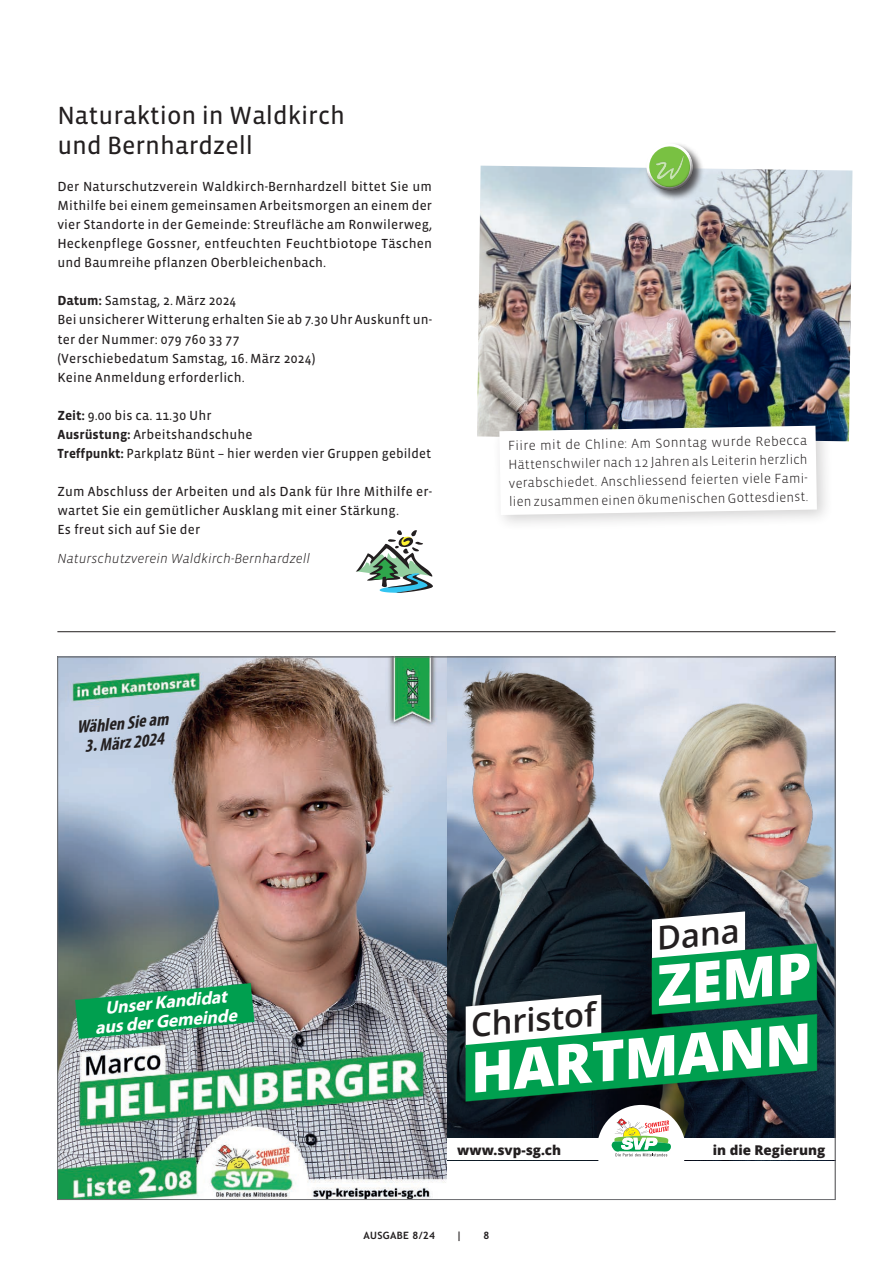
<style>
.page{position:relative;width:893px;height:1263px;background:#fff}
.page>*{position:absolute;margin:0;border:0;box-sizing:border-box;transform-origin:0 0}
.t1{font:800 56.1px "Open Sans";color:#fff}
.t2{font:600 32.7px "Open Sans";color:#231f20}
.t3{font:25.5px/30px "Vista Sans Reg";color:#231f20}
.t4{font:italic 700 18px/19.6px "Myriad Pro";color:#fff;text-align:center}
.t5{font:italic 700 condensed 18px "Myriad Pro";color:#231f20}
.t6{font:13.5px/19px "Vista Sans Reg";letter-spacing:.01em;color:#231f20}
.t7{font:300 13.5px/18.8px "Vista Sans";color:#231f20}
.t8{font:italic 300 13.5px "Vista Sans";color:#231f20}
.t9{font:800 13.5px "Open Sans";color:#231f20}
.t10{font:700 10.2px "Trebuchet MS";letter-spacing:.03em;color:#231f20}
.s1{font-family:"Vista Sans";font-weight:700}
</style>
<div class="page">
<img style="left:59px;top:659px;width:774px;height:539px">
<img style="left:477px;top:166px;width:375px;height:275px">
<svg style="left:356px;top:530px;width:77px;height:63px"></svg>
<div style="left:491px;top:418px;width:343px;height:114px;background:#231f20;opacity:.2"></div>
<svg style="left:499px;top:426px;width:318px;height:89px"></svg>
<div style="left:645px;top:142px;width:59px;height:60px;background:#231f20;opacity:.75"></div>
<svg style="left:644px;top:142px;width:53px;height:51px"></svg>
<hr style="left:57px;top:631px;width:779px;height:1px;background:#231f20">
<h3 class="t3" style="left:57px;top:101px;width:289px">Naturaktion in Waldkirch und Bernhardzell</h3>
<p class="t6" style="left:57px;top:177px;width:376px;text-align:justify">Der Naturschutzverein Waldkirch-Bernhardzell bittet Sie um Mithilfe bei einem gemeinsamen Arbeitsmorgen an einem der vier Standorte in der Gemeinde: Streufläche am Ronwilerweg, Heckenpflege Gossner, entfeuchten Feuchtbiotope Täschen und Baumreihe pflanzen Oberbleichenbach.</p>
<p class="t6" style="left:57px;top:292px;width:376px"><span class="s1">Datum:</span> Samstag, 2. März 2024<br>Bei unsicherer Witterung erhalten Sie ab 7.30 Uhr Auskunft un&shy;ter der Nummer: 079 760 33 77<br>(Verschiebedatum Samstag, 16. März 2024)<br>Keine Anmeldung erforderlich.</p>
<p class="t6" style="left:57px;top:406px;width:375px"><span class="s1">Zeit:</span> 9.00 bis ca. 11.30 Uhr<br><span class="s1">Ausrüstung:</span> Arbeitshandschuhe<br><span class="s1">Treffpunkt:</span> Parkplatz Bünt – hier werden vier Gruppen gebildet</p>
<p class="t6" style="left:57px;top:482px;width:376px">Zum Abschluss der Arbeiten und als Dank für Ihre Mithilfe er&shy;wartet Sie ein gemütlicher Ausklang mit einer Stärkung.<br>Es freut sich auf Sie der</p>
<p class="t8" style="left:57px;top:551px;width:254px">Naturschutzverein Waldkirch-Bernhardzell</p>
<h3 class="t5" style="left:75px;top:716px;width:94px;rotate:-5deg">Wählen Sie am</h3>
<h3 class="t5" style="left:84px;top:735px;width:81px;rotate:-5deg">3. März 2024</h3>
<p class="t7" style="left:508px;top:436px;width:304px;rotate:-1deg">Fiire mit de Chline: Am Sonntag wurde Rebecca Hättenschwiler nach 12 Jahren als Leiterin herzlich verabschiedet. Anschliessend feierten viele Fami&shy;lien zusammen einen ökumenischen Gottesdienst.</p>
<h3 class="t4" style="left:92px;top:998px;width:144px;rotate:-5deg">Unser Kandidat aus der Gemeinde</h3>
<h2 class="t2" style="left:654px;top:915px;width:84px;rotate:-5deg">Dana</h2>
<h1 class="t1" style="left:652px;top:943px;width:156px;rotate:-5deg">ZEMP</h1>
<h2 class="t2" style="left:468px;top:1002px;width:127px;rotate:-5deg">Christof</h2>
<h1 class="t1" style="left:465px;top:1030px;width:343px;rotate:-5deg">HARTMANN</h1>
<p class="t9" style="left:457px;top:1139px;width:105px">www.svp-sg.ch</p>
<p class="t9" style="left:713px;top:1139px;width:114px">in die Regierung</p>
<p class="t10" style="left:364px;top:1229px;width:73px">AUSGABE 8/24</p>
<p class="t10" style="left:456px;top:1229px;width:7px">|</p>
<p class="t10" style="left:483px;top:1229px;width:7px">8</p>
</div>
